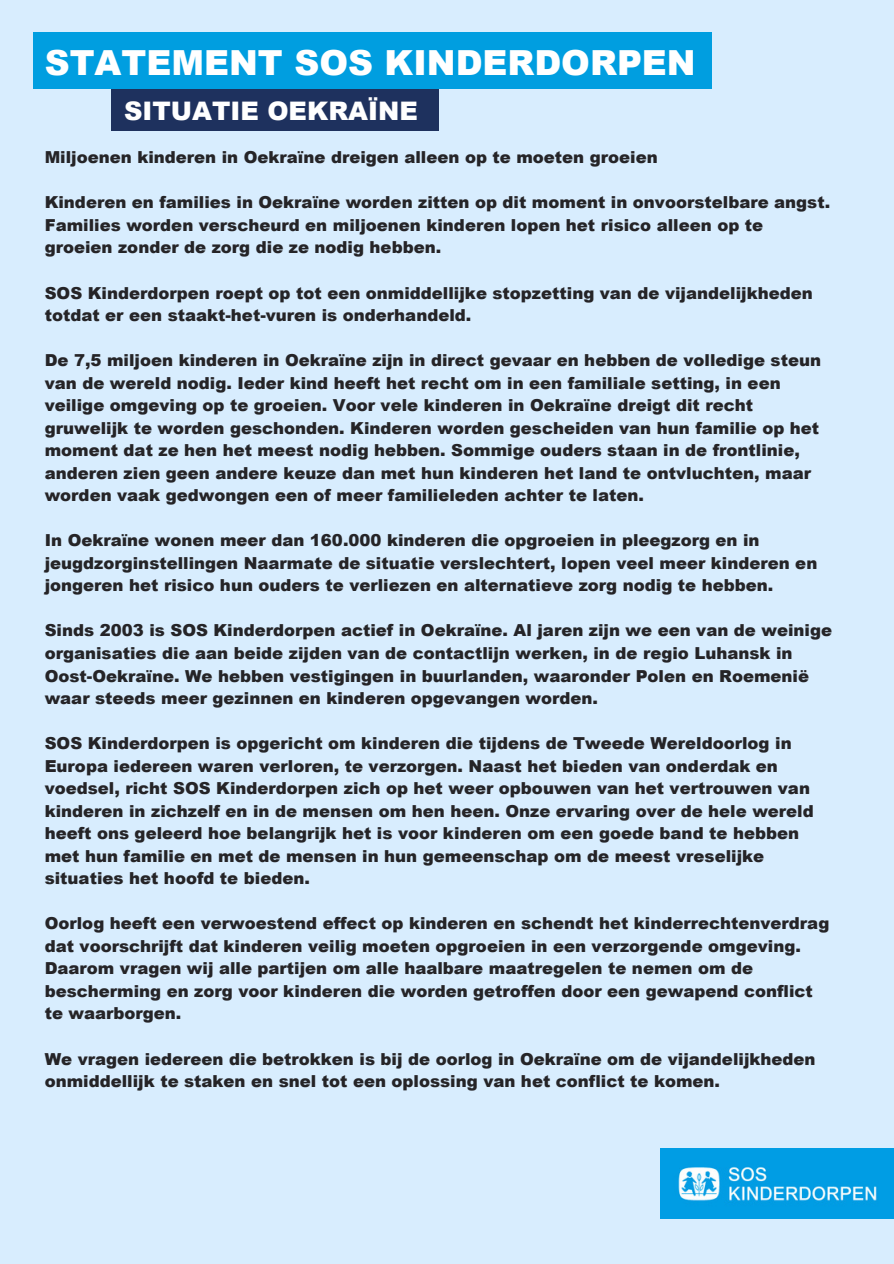
<style>
.page{position:relative;width:894px;height:1264px;background:#fff}
.page>*{position:absolute;margin:0;border:0;box-sizing:border-box;transform-origin:0 0}
.t1{font:900 34.5px "Arial";color:#fff}
.t2{font:900 25.5px "Arial";color:#fff}
.t3{font:900 16.5px/22.5px "Arial";color:#252427}
</style>
<div class="page">
<div style="left:0;top:0;width:893px;height:1263px;background:#d8edfe"></div>
<div style="left:165px;top:33px;width:546px;height:56px;background:#009ee0"></div>
<div style="left:33px;top:33px;width:546px;height:56px;background:#009ee0"></div>
<div style="left:111px;top:89px;width:327px;height:42px;background:#1e315e"></div>
<img style="left:660px;top:1148px;width:233px;height:70px">
<p class="t1" style="left:45px;top:37px;width:652px">STATEMENT SOS KINDERDORPEN</p>
<p class="t2" style="left:124px;top:92px;width:295px">SITUATIE OEKRAÏNE</p>
<p class="t3" style="left:45px;top:145px;width:614px">Miljoenen kinderen in Oekraïne dreigen alleen op te moeten groeien</p>
<p class="t3" style="left:45px;top:191px;width:786px">Kinderen en families in Oekraïne worden zitten op dit moment in onvoorstelbare angst.<br>Families worden verscheurd en miljoenen kinderen lopen het risico alleen op te groeien zonder de zorg die ze nodig hebben.</p>
<p class="t3" style="left:45px;top:281px;width:769px">SOS Kinderdorpen roept op tot een onmiddellijke stopzetting van de vijandelijkheden totdat er een staakt-het-vuren is onderhandeld.</p>
<p class="t3" style="left:45px;top:348px;width:777px">De 7,5 miljoen kinderen in Oekraïne zijn in direct gevaar en hebben de volledige steun van de wereld nodig. Ieder kind heeft het recht om in een familiale setting, in een veilige omgeving op te groeien. Voor vele kinderen in Oekraïne dreigt dit recht gruwelijk te worden geschonden. Kinderen worden gescheiden van hun familie op het moment dat ze hen het meest nodig hebben. Sommige ouders staan in de frontlinie, anderen zien geen andere keuze dan met hun kinderen het land te ontvluchten, maar worden vaak gedwongen een of meer familieleden achter te laten.</p>
<p class="t3" style="left:45px;top:528px;width:773px">In Oekraïne wonen meer dan 160.000 kinderen die opgroeien in pleegzorg en in jeugdzorginstellingen Naarmate de situatie verslechtert, lopen veel meer kinderen en jongeren het risico hun ouders te verliezen en alternatieve zorg nodig te hebben.</p>
<p class="t3" style="left:45px;top:618px;width:788px">Sinds 2003 is SOS Kinderdorpen actief in Oekraïne. Al jaren zijn we een van de weinige organisaties die aan beide zijden van de contactlijn werken, in de regio Luhansk in Oost-Oekraïne. We hebben vestigingen in buurlanden, waaronder Polen en Roemenië waar steeds meer gezinnen en kinderen opgevangen worden.</p>
<p class="t3" style="left:45px;top:731px;width:770px">SOS Kinderdorpen is opgericht om kinderen die tijdens de Tweede Wereldoorlog in Europa iedereen waren verloren, te verzorgen. Naast het bieden van onderdak en voedsel, richt SOS Kinderdorpen zich op het weer opbouwen van het vertrouwen van kinderen in zichzelf en in de mensen om hen heen. Onze ervaring over de hele wereld heeft ons geleerd hoe belangrijk het is voor kinderen om een goede band te hebben met hun familie en met de mensen in hun gemeenschap om de meest vreselijke situaties het hoofd te bieden.</p>
<p class="t3" style="left:45px;top:911px;width:785px">Oorlog heeft een verwoestend effect op kinderen en schendt het kinderrechtenverdrag dat voorschrijft dat kinderen veilig moeten opgroeien in een verzorgende omgeving.<br>Daarom vragen wij alle partijen om alle haalbare maatregelen te nemen om de bescherming en zorg voor kinderen die worden getroffen door een gewapend conflict te waarborgen.</p>
<p class="t3" style="left:45px;top:1046px;width:772px">We vragen iedereen die betrokken is bij de oorlog in Oekraïne om de vijandelijkheden onmiddellijk te staken en snel tot een oplossing van het conflict te komen.</p>
</div>
